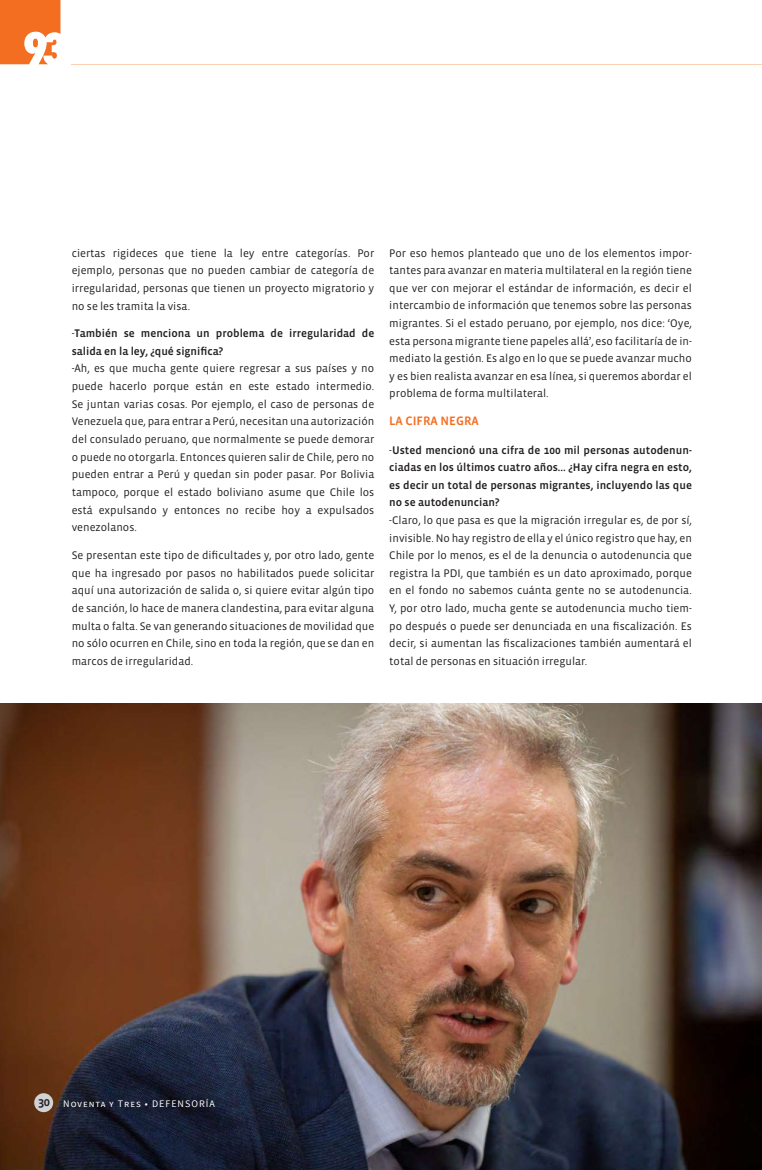
<style>
.page{position:relative;width:762px;height:1170px;background:#fff}
.page>*{position:absolute;margin:0;border:0;box-sizing:border-box;transform-origin:0 0}
.t1{font:12.5px "Vista Sans Med";color:#f36e21}
.t2{font:11.25px/17.6px "Vista Sans";color:#231f20;text-align:justify}
.t3{font:11.25px/17.6px "Vista Sans Med";color:#231f20}
.t4{font:10px "Source Sans Pro";letter-spacing:.1em;color:#fff}
.s1{font-family:"Vista Sans"}
.s2{font-family:"Vista Sans Med";font-size:12.5px;color:#231f20}
</style>
<div class="page">
<hr style="left:71px;top:64px;width:691px;height:1px;background:#f69050">
<svg style="left:0;top:0;width:60px;height:64px"></svg>
<img style="left:0;top:703px;width:762px;height:466px">
<div style="left:34px;top:1093px;width:19px;height:19px;background:#d1d2d4;border-radius:50%"></div>
<p class="t2" style="left:72px;top:244px;width:304px">ciertas rigideces que tiene la ley entre categorías. Por ejemplo, personas que no pueden cambiar de categoría de irregularidad, personas que tienen un proyecto migratorio y no se les tramita la visa.</p>
<p class="t3" style="left:72px;top:325px;width:304px"><span class="s1">-</span>También se menciona un problema de irregularidad de salida en la ley, ¿qué significa?</p>
<p class="t2" style="left:72px;top:360px;width:304px">-Ah, es que mucha gente quiere regresar a sus países y no puede hacerlo porque están en este estado intermedio.<br>Se juntan varias cosas. Por ejemplo, el caso de personas de Venezuela que, para entrar a Perú, necesitan una autorización del consulado peruano, que normalmente se puede demorar o puede no otorgarla. Entonces quieren salir de Chile, pero no pueden entrar a Perú y quedan sin poder pasar. Por Bolivia tampoco, porque el estado boliviano asume que Chile los está expulsando y entonces no recibe hoy a expulsados venezolanos.</p>
<p class="t2" style="left:72px;top:546px;width:304px">Se presentan este tipo de dificultades y, por otro lado, gente que ha ingresado por pasos no habilitados puede solicitar aquí una autorización de salida o, si quiere evitar algún tipo de sanción, lo hace de manera clandestina, para evitar alguna multa o falta. Se van generando situaciones de movilidad que no sólo ocurren en Chile, sino en toda la región, que se dan en marcos de irregularidad.</p>
<p class="t2" style="left:389px;top:244px;width:304px">Por eso hemos planteado que uno de los elementos impor&shy;tantes para avanzar en materia multilateral en la región tiene que ver con mejorar el estándar de información, es decir el intercambio de información que tenemos sobre las personas migrantes. Si el estado peruano, por ejemplo, nos dice: ‘Oye, esta persona migrante tiene papeles allá’, eso facilitaría de in&shy;mediato la gestión. Es algo en lo que se puede avanzar mucho y es bien realista avanzar en esa línea, si queremos abordar el problema de forma multilateral.</p>
<p class="t1" style="left:389px;top:415px;width:91px">LA CIFRA NEGRA</p>
<p class="t3" style="left:389px;top:441px;width:304px;text-align:justify"><span class="s1">-</span>Usted mencionó una cifra de 100 mil personas autodenun&shy;ciadas en los últimos cuatro años… ¿Hay cifra negra en esto, es decir un total de personas migrantes, incluyendo las que no se autodenuncian?</p>
<p class="t2" style="left:389px;top:511px;width:304px">-Claro, lo que pasa es que la migración irregular es, de por sí, invisible. No hay registro de ella y el único registro que hay, en Chile por lo menos, es el de la denuncia o autodenuncia que registra la PDI, que también es un dato aproximado, porque en el fondo no sabemos cuánta gente no se autodenuncia.<br>Y, por otro lado, mucha gente se autodenuncia mucho tiem&shy;po después o puede ser denunciada en una fiscalización. Es decir, si aumentan las fiscalizaciones también aumentará el total de personas en situación irregular.</p>
<p class="t4" style="left:38px;top:1096px;width:178px"><span class="s2">30</span> Noventa y Tres • DEFENSORÍA</p>
</div>
